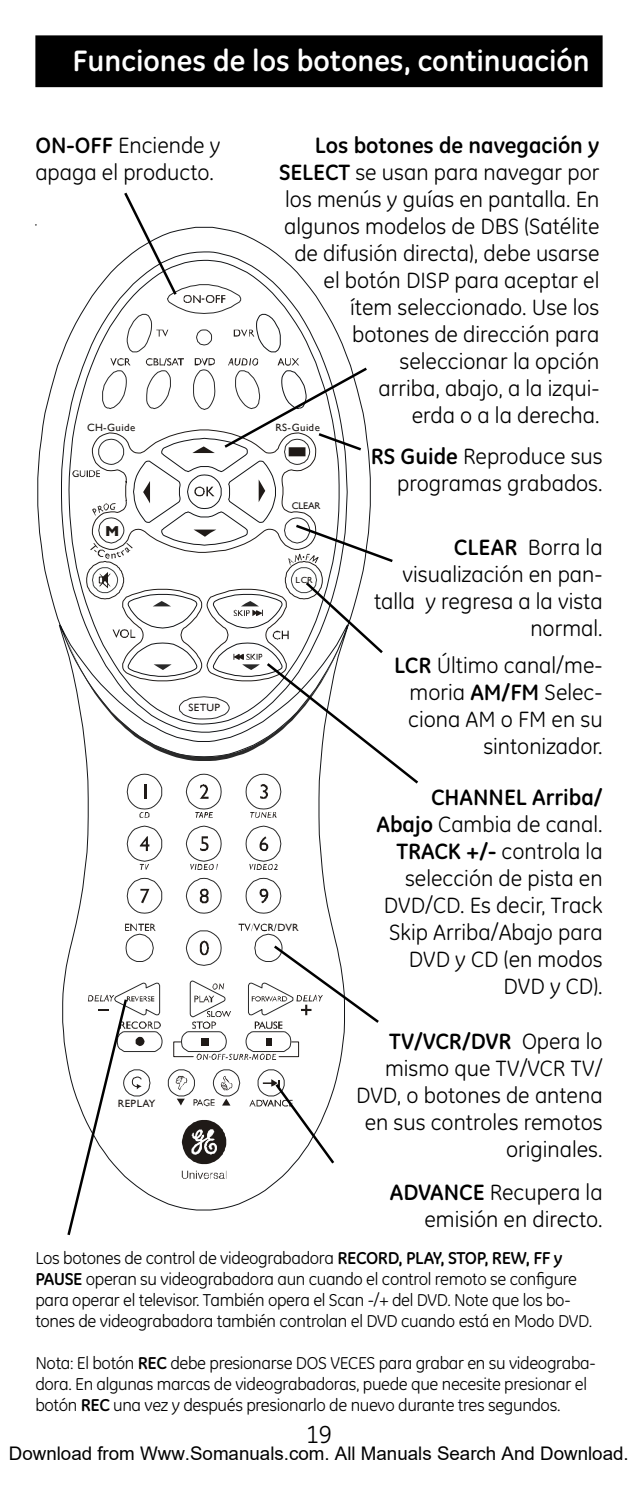
<style>
.page{position:relative;width:638px;height:1489px;background:#fff}
.page>*{position:absolute;margin:0;border:0;box-sizing:border-box;transform-origin:0 0}
.t1{font:700 30px "GE Inspira";color:#fff}
.t2{font:25px "GE Inspira";color:#000}
.t3{font:22.5px/27px "GE Inspira";color:#000;text-align:right}
.t4{font:18.75px "Arial";color:#000}
.t5{font:17.5px/21px "GE Inspira";letter-spacing:-.02em;color:#000}
.t6{font:700 14.75px "Gill Sans";color:#1f1a17}
.t7{font:10.5px "Gill Sans";letter-spacing:.035em;color:#1f1a17}
.t8{font:9.75px "Gill Sans";letter-spacing:-.03em;color:#1f1a17;scale:1.04 1}
.t9{font:8.75px "Gill Sans";color:#1f1a17;scale:1.04 1}
.s1{font-weight:700}
</style>
<div class="page">
<div style="left:37px;top:37px;width:564px;height:49px;background:#000"></div>
<div style="left:35px;top:35px;width:567px;height:52px;border:2px solid #000"></div>
<svg style="left:37px;top:336px;width:308px;height:874px"></svg>
<svg style="left:114px;top:798px;width:180px;height:299px"></svg>
<svg style="left:140px;top:836px;width:9px;height:15px"></svg>
<svg style="left:200px;top:836px;width:8px;height:15px"></svg>
<svg style="left:259px;top:836px;width:9px;height:15px"></svg>
<svg style="left:140px;top:888px;width:9px;height:15px"></svg>
<svg style="left:200px;top:888px;width:8px;height:15px"></svg>
<svg style="left:259px;top:888px;width:9px;height:15px"></svg>
<svg style="left:200px;top:940px;width:9px;height:15px"></svg>
<svg style="left:125px;top:923px;width:31px;height:7px"></svg>
<svg style="left:176px;top:1075px;width:11px;height:15px"></svg>
<svg style="left:221px;top:1075px;width:11px;height:15px"></svg>
<svg style="left:194px;top:995px;width:20px;height:7px"></svg>
<svg style="left:192px;top:1011px;width:39px;height:17px"></svg>
<svg style="left:193px;top:1099px;width:21px;height:7px"></svg>
<svg style="left:222px;top:1098px;width:8px;height:7px"></svg>
<svg style="left:177px;top:1098px;width:8px;height:7px"></svg>
<svg style="left:182px;top:1119px;width:44px;height:45px"></svg>
<svg style="left:182px;top:1170px;width:44px;height:8px"></svg>
<svg style="left:61px;top:626px;width:11px;height:135px"></svg>
<svg style="left:238px;top:923px;width:39px;height:8px"></svg>
<svg style="left:139px;top:812px;width:10px;height:5px"></svg>
<svg style="left:195px;top:812px;width:18px;height:5px"></svg>
<svg style="left:250px;top:812px;width:27px;height:5px"></svg>
<svg style="left:140px;top:864px;width:9px;height:6px"></svg>
<svg style="left:190px;top:864px;width:28px;height:6px"></svg>
<svg style="left:249px;top:864px;width:28px;height:6px"></svg>
<svg style="left:173px;top:1037px;width:126px;height:22px"></svg>
<svg style="left:212px;top:983px;width:12px;height:6px"></svg>
<svg style="left:66px;top:994px;width:95px;height:242px"></svg>
<svg style="left:249px;top:1079px;width:88px;height:87px"></svg>
<svg style="left:252px;top:943px;width:127px;height:85px"></svg>
<svg style="left:72px;top:192px;width:347px;height:606px"></svg>
<h1 class="t1" style="left:73px;top:42px;width:519px">Funciones de los botones, continuación</h1>
<p class="t3" style="left:35px;top:131px;width:187px;text-align:left"><span class="s1">ON-OFF</span> Enciende y apaga el producto.</p>
<p class="t3" style="left:279px;top:131px;width:322px"><span class="s1">Los botones de navegación y<br>SELECT</span> se usan para navegar por los menús y guías en pantalla. En algunos modelos de DBS (Satélite de difusión directa), debe usarse el botón DISP para aceptar el ítem seleccionado. Use los botones de dirección para seleccionar la opción<br>arriba, abajo, a la izqui-<br>erda o a la derecha.</p>
<p class="t3" style="left:371px;top:442px;width:233px"><span class="s1">RS Guide</span> Reproduce sus programas grabados.</p>
<p class="t7" style="left:87px;top:421px;width:50px">CH-Guide</p>
<p class="t7" style="left:275px;top:421px;width:46px">RS-Guide</p>
<p class="t6" style="left:105px;top:522px;width:16px">M</p>
<p class="t8" style="left:292px;top:500px;width:29px">CLEAR</p>
<p class="t3" style="left:374px;top:533px;width:230px"><span class="s1">CLEAR</span> Borra la visualización en pan&shy;talla y regresa a la vista normal.</p>
<p class="t3" style="left:394px;top:651px;width:210px"><span class="s1">LCR</span> Último canal/me&shy;moria <span class="s1">AM/FM</span> Selec&shy;ciona AM o FM en su sintonizador.</p>
<p class="t3" style="left:376px;top:783px;width:227px"><span class="s1">CHANNEL Arriba/<br>Abajo</span> Cambia de canal.<br><span class="s1">TRACK +/-</span> controla la selección de pista en<br>DVD/CD. Es decir, Track<br>Skip Arriba/Abajo para<br>DVD y CD (en modos<br>DVD y CD).</p>
<p class="t3" style="left:356px;top:1028px;width:248px"><span class="s1">TV/VCR/DVR</span> Opera lo mismo que TV/VCR TV/<br>DVD, o botones de antena en sus controles remotos originales.</p>
<p class="t3" style="left:390px;top:1178px;width:214px"><span class="s1">ADVANCE</span> Recupera la emisión en directo.</p>
<p class="t5" style="left:35px;top:1247px;width:558px">Los botones de control de videograbadora <span class="s1">RECORD, PLAY, STOP, REW, FF y PAUSE</span> operan su videograbadora aun cuando el control remoto se configure para operar el televisor. También opera el Scan -/+ del DVD. Note que los bo&shy;tones de videograbadora también controlan el DVD cuando está en Modo DVD.</p>
<p class="t5" style="left:35px;top:1352px;width:562px">Nota: El botón <span class="s1">REC</span> debe presionarse DOS VECES para grabar en su videograba&shy;dora. En algunas marcas de videograbadoras, puede que necesite presionar el botón <span class="s1">REC</span> una vez y después presionarlo de nuevo durante tres segundos.</p>
<p class="t4" style="left:9px;top:1442px;width:621px">Download from Www.Somanuals.com. All Manuals Search And Download.</p>
<p class="t9" style="left:295px;top:575px;width:18px">LCR</p>
<p class="t7" style="left:188px;top:701px;width:33px">SETUP</p>
<p class="t7" style="left:277px;top:921px;width:23px">DVR</p>
<p class="t7" style="left:118px;top:1097px;width:39px">REPLAY</p>
<p class="t2" style="left:306px;top:1419px;width:28px">19</p>
</div>
